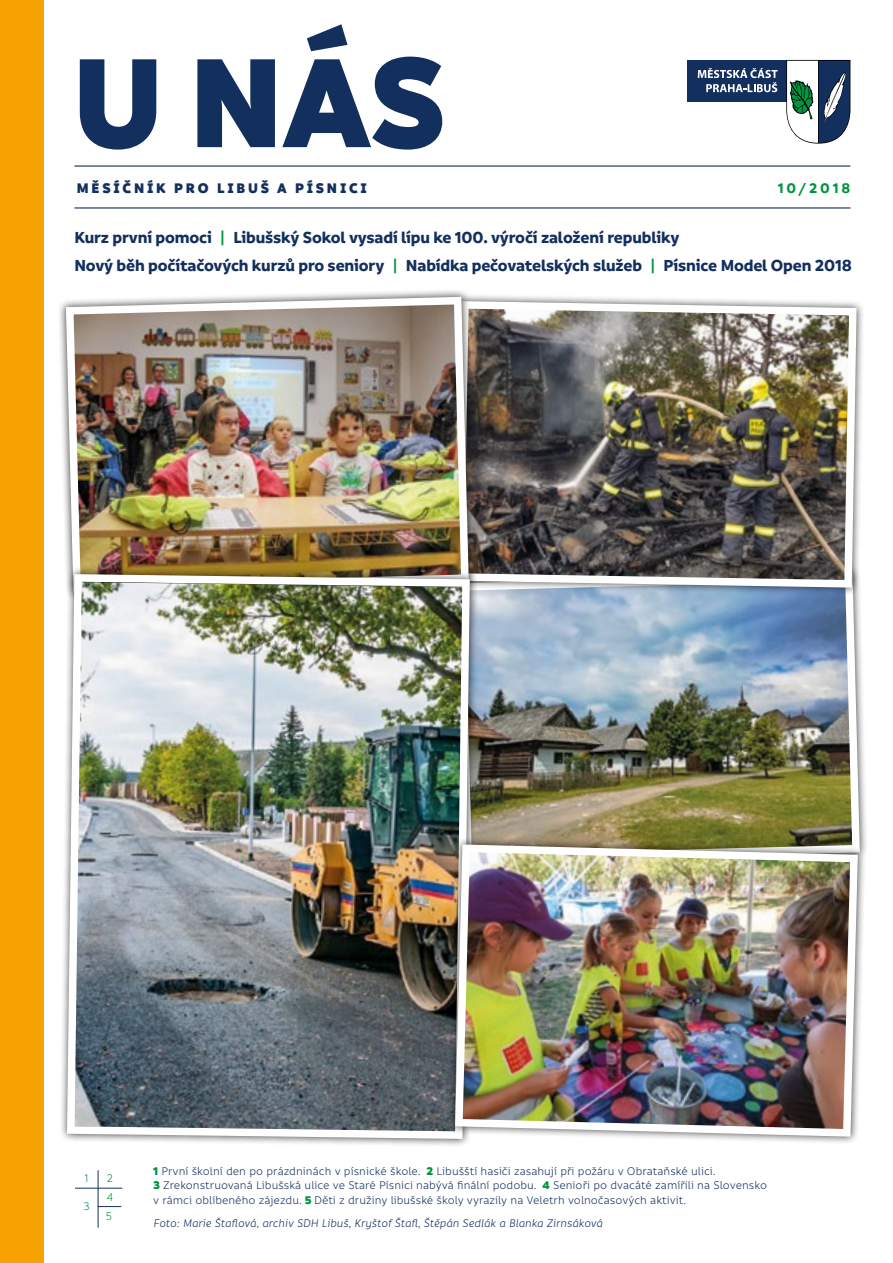
<style>
.page{position:relative;width:893px;height:1263px;background:#fff}
.page>*{position:absolute;margin:0;border:0;box-sizing:border-box;transform-origin:0 0}
.t1{font:700 17.25px/27.9px "Informative";letter-spacing:-.01em;color:#132f5e}
.t2{font:900 15px "Informative";letter-spacing:.185em;color:#132f5e}
.t3{font:700 15px "Informative";letter-spacing:.19em;color:#009641}
.t4{font:12px/14.4px "Informative";color:#132f5e}
.t5{font:italic 12px "Informative";color:#132f5e}
.t6{font:12px/18.9px "Informative";color:#009641}
.s1{font-size:18px;color:#009641}
.s2{font-weight:900;color:#009641}
</style>
<div class="page">
<svg style="left:80px;top:57px;width:362px;height:93px"></svg>
<hr style="left:74px;top:165px;width:776px;height:2px;background:#132f5e">
<hr style="left:74px;top:207px;width:776px;height:2px;background:#132f5e">
<div style="left:687px;top:60px;width:99px;height:42px;background:#132f5e"></div>
<svg style="left:786px;top:60px;width:64px;height:84px"></svg>
<svg style="left:698px;top:68px;width:80px;height:24px"></svg>
<hr style="left:98px;top:1170px;width:1px;height:57px;background:#132f5e">
<hr style="left:75px;top:1188px;width:47px;height:1px;background:#132f5e">
<svg style="left:99px;top:1206px;width:22px;height:1px"></svg>
<svg style="left:307px;top:24px;width:40px;height:27px"></svg>
<div style="left:0;top:0;width:43px;height:1263px;background:#f6a200"></div>
<img style="left:478px;top:596px;width:386px;height:240px">
<div style="left:448px;top:293px;width:417px;height:303px;background:#000;opacity:.75"></div>
<img style="left:476px;top:297px;width:384px;height:294px">
<div style="left:58px;top:289px;width:418px;height:312px;background:#000;opacity:.75"></div>
<img style="left:62px;top:293px;width:411px;height:273px">
<div style="left:59px;top:566px;width:419px;height:581px;background:#000;opacity:.75"></div>
<img style="left:63px;top:570px;width:411px;height:573px">
<div style="left:447px;top:836px;width:419px;height:308px;background:#000;opacity:.75"></div>
<img style="left:451px;top:841px;width:411px;height:299px">
<p class="t2" style="left:77px;top:179px;width:292px">MĚSÍČNÍK PRO LIBUŠ A PÍSNICI</p>
<p class="t3" style="left:778px;top:179px;width:74px">10/2018</p>
<h1 class="t1" style="left:74px;top:224px;width:779px">Kurz první pomoci <span class="s1">|</span> Libušský Sokol vysadí lípu ke 100. výročí založení republiky<br>Nový běh počítačových kurzů pro seniory <span class="s1">|</span> Nabídka pečovatelských služeb <span class="s1">|</span> Písnice Model Open 2018</h1>
<p class="t6" style="left:85px;top:1169px;width:6px">1</p>
<p class="t6" style="left:107px;top:1169px;width:8px">2<br>4</p>
<p class="t6" style="left:83px;top:1196px;width:8px">3</p>
<p class="t6" style="left:106px;top:1206px;width:8px">5</p>
<p class="t4" style="left:153px;top:1164px;width:615px"><span class="s2">1</span> První školní den po prázdninách v písnické škole. <span class="s2">2</span> Libušští hasiči zasahují při požáru v Obrataňské ulici.<br><span class="s2">3</span> Zrekonstruovaná Libušská ulice ve Staré Písnici nabývá finální podobu. <span class="s2">4</span> Senioři po dvacáté zamířili na Slovensko v rámci oblíbeného zájezdu. <span class="s2">5</span> Děti z družiny libušské školy vyrazily na Veletrh volnočasových aktivit.</p>
<p class="t5" style="left:153px;top:1216px;width:451px">Foto: Marie Štaflová, archiv SDH Libuš, Kryštof Štafl, Štěpán Sedlák a Blanka Zirnsáková</p>
</div>
